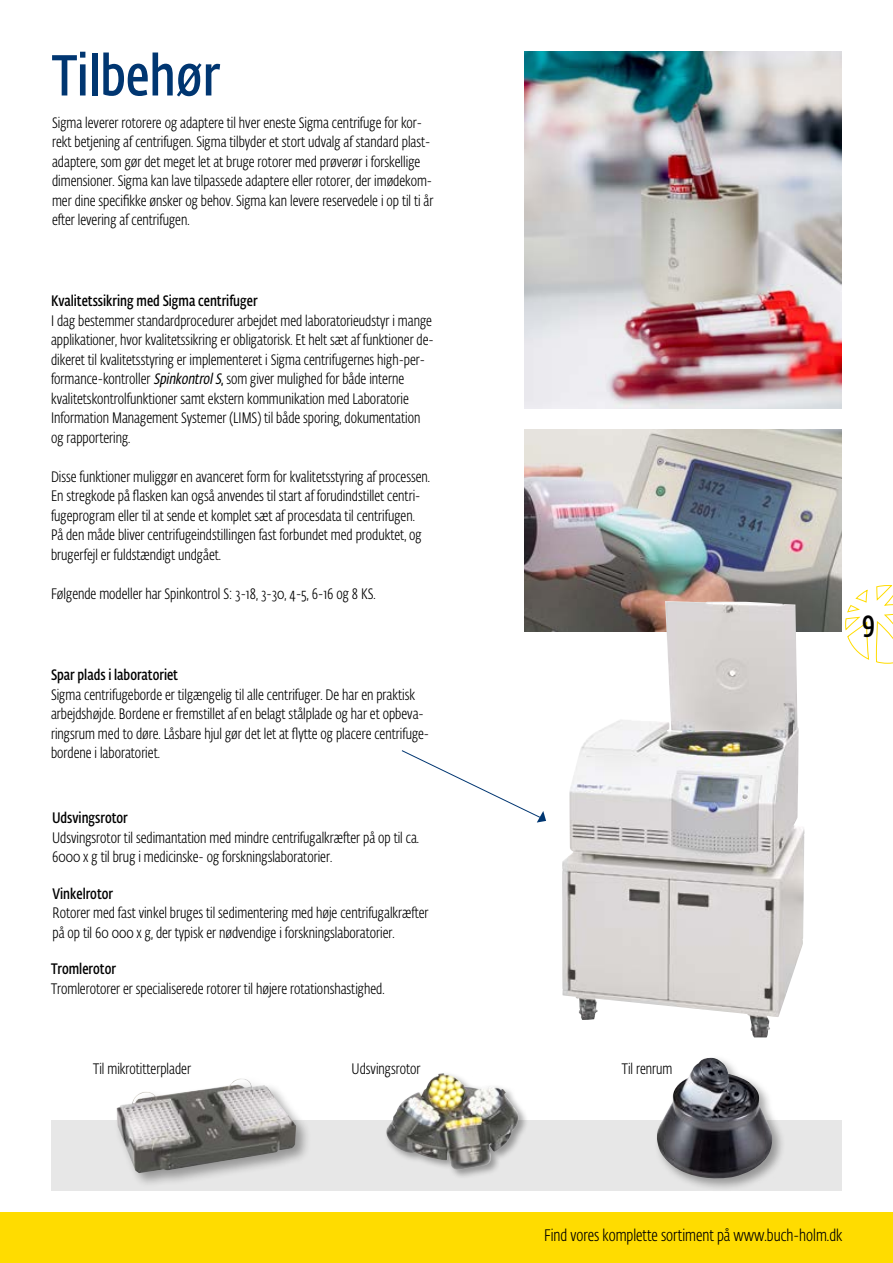
<style>
.page{position:relative;width:893px;height:1263px;background:#fff}
.page>*{position:absolute;margin:0;border:0;box-sizing:border-box;transform-origin:0 0}
.Produktoverskrift{font:600 57px "Fe Sa Cond Alt Std";color:#003671}
.t1{font:600 30px "Fe Sa Cond Alt Std";color:#000}
.t2{font:300 16.5px "Fe Sa Cond Alt Std";color:#000}
.Brødtekst_til_vare{font:300 15px/19.5px "Fe Sa Cond Alt Std";color:#000}
.Fakturatekst{font:600 15px "Fe Sa Cond Alt Std";color:#000}
.Fakturatekst-2{font:300 15px "Fe Sa Cond Alt Std";color:#000}
.s1{font-weight:400;font-style:italic}
.s2{font-weight:400}
</style>
<div class="page">
<div style="left:0;top:1212px;width:893px;height:51px;background:#ffdc00"></div>
<svg style="left:845px;top:585px;width:48px;height:78px"></svg>
<div style="left:51px;top:1120px;width:791px;height:71px;background:#e7e7e7"></div>
<div style="left:654px;top:1055px;width:132px;height:137px;background:#000;opacity:.35"></div>
<img style="left:657px;top:1058px;width:115px;height:123px">
<div style="left:384px;top:1071px;width:145px;height:109px;background:#000;opacity:.35"></div>
<img style="left:386px;top:1073px;width:133px;height:97px">
<div style="left:114px;top:1075px;width:198px;height:114px;background:#000;opacity:.35"></div>
<img style="left:117px;top:1078px;width:179px;height:95px">
<img style="left:525px;top:52px;width:317px;height:356px">
<img style="left:525px;top:429px;width:317px;height:202px">
<img style="left:562px;top:601px;width:242px;height:436px">
<svg style="left:401px;top:750px;width:145px;height:72px"></svg>
<p class="Produktoverskrift" style="left:52px;top:41px;width:169px">Tilbehør</p>
<p class="Brødtekst_til_vare" style="left:52px;top:113px;width:383px">Sigma leverer rotorere og adaptere til hver eneste Sigma centrifuge for kor&shy;rekt betjening af centrifugen. Sigma tilbyder et stort udvalg af standard plast&shy;adaptere, som gør det meget let at bruge rotorer med prøverør i forskellige dimensioner. Sigma kan lave tilpassede adaptere eller rotorer, der imødekom&shy;mer dine specifikke ønsker og behov. Sigma kan levere reservedele i op til ti år efter levering af centrifugen.</p>
<p class="Fakturatekst" style="left:51px;top:292px;width:208px">Kvalitetssikring med Sigma centrifuger</p>
<p class="Brødtekst_til_vare" style="left:51px;top:311px;width:384px">I dag bestemmer standardprocedurer arbejdet med laboratorieudstyr i mange applikationer, hvor kvalitetssikring er obligatorisk. Et helt sæt af funktioner de&shy;dikeret til kvalitetsstyring er implementeret i Sigma centrifugernes high-per&shy;formance-kontroller <span class="s1">SpinkontrolS</span><span class="s2">,</span> som giver mulighed for både interne kvalitetskontrolfunktioner samt ekstern kommunikation med Laboratorie Information Management Systemer (LIMS) til både sporing, dokumentation og rapportering.</p>
<p class="Brødtekst_til_vare" style="left:51px;top:467px;width:381px">Disse funktioner muliggør en avanceret form for kvalitetsstyring af processen.<br>En stregkode på flasken kan også anvendes til start af forudindstillet centri&shy;fugeprogram eller til at sende et komplet sæt af procesdata til centrifugen.<br>På den måde bliver centrifugeindstillingen fast forbundet med produktet, og brugerfejl er fuldstændigt undgået.</p>
<p class="Brødtekst_til_vare" style="left:51px;top:584px;width:326px">Følgende modeller har Spinkontrol S: 3-18, 3-30, 4-5, 6-16 og 8 KS.</p>
<p class="Fakturatekst" style="left:51px;top:666px;width:129px">Spar plads i laboratoriet</p>
<p class="Brødtekst_til_vare" style="left:51px;top:685px;width:380px">Sigma centrifugeborde er tilgængelig til alle centrifuger. De har en praktisk arbejdshøjde. Bordene er fremstillet af en belagt stålplade og har et opbeva&shy;ringsrum med to døre. Låsbare hjul gør det let at flytte og placere centrifuge&shy;bordene i laboratoriet.</p>
<p class="Fakturatekst" style="left:52px;top:809px;width:77px">Udsvingsrotor</p>
<p class="Brødtekst_til_vare" style="left:52px;top:828px;width:368px">Udsvingsrotor til sedimantation med mindre centrifugalkræfter på op til ca.<br>6000 x g til brug i medicinske- og forskningslaboratorier.</p>
<p class="Fakturatekst" style="left:53px;top:884px;width:62px">Vinkelrotor</p>
<p class="Brødtekst_til_vare" style="left:53px;top:903px;width:378px">Rotorer med fast vinkel bruges til sedimentering med høje centrifugalkræfter på op til 60 000 x g, der typisk er nødvendige i forskningslaboratorier.</p>
<p class="Fakturatekst" style="left:51px;top:960px;width:66px">Tromlerotor</p>
<p class="Brødtekst_til_vare" style="left:51px;top:979px;width:335px">Tromlerotorer er specialiserede rotorer til højere rotationshastighed.</p>
<p class="Brødtekst_til_vare" style="left:93px;top:1059px;width:99px">Til mikrotitterplader</p>
<p class="Fakturatekst-2" style="left:352px;top:1059px;width:70px">Udsvingsrotor</p>
<p class="Fakturatekst-2" style="left:622px;top:1060px;width:52px">Til renrum</p>
<h2 class="t1" style="left:862px;top:603px;width:15px">9</h2>
<p class="t2" style="left:544px;top:1225px;width:300px">Find vores komplette sortiment på www.buch-holm.dk</p>
</div>
